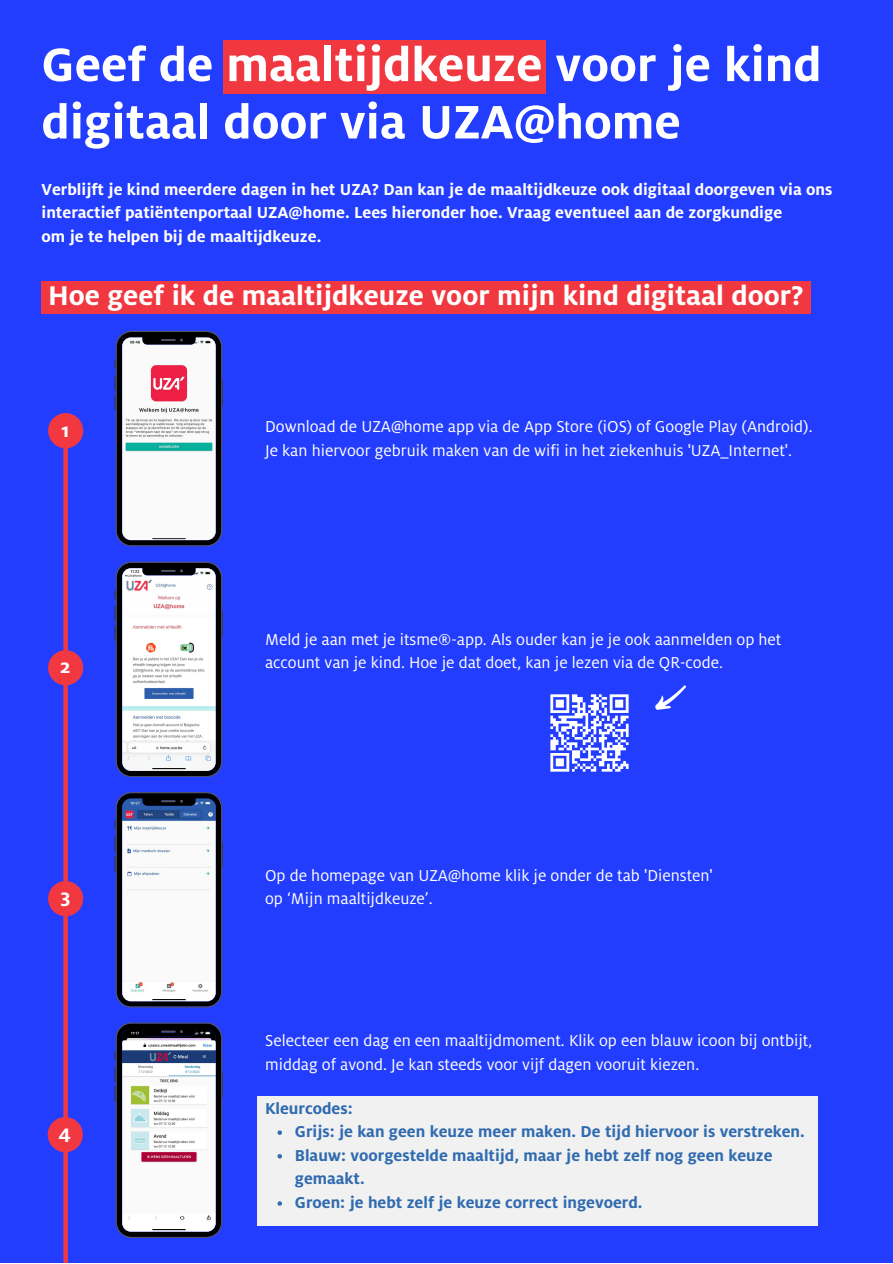
<style>
.page{position:relative;width:893px;height:1264px;background:#fff}
.page>*{position:absolute;margin:0;border:0;box-sizing:border-box;transform-origin:0 0}
.t1{font:700 52.05px/57.3px "Milo OT";color:#fff}
.t2{font:700 30px "Milo OT";color:#fff}
.t3{font:700 21.15px "Milo OT";color:#fff}
.t4{font:700 17.55px/23.5px "Milo OT";color:#fff}
.t5{font:17.4px/23.5px "Milo OT";color:#fff}
.t6{font:700 17.4px/23.5px "Milo OT";color:#306baf}
</style>
<div class="page">
<div style="left:0;top:0;width:892px;height:1262px;background:#233dff"></div>
<div style="left:63px;top:430px;width:5px;height:832px;background:#f13841"></div>
<div style="left:257px;top:1096px;width:560px;height:129px;background:#f1f1f2"></div>
<div style="left:41px;top:281px;width:769px;height:32px;background:#f13841"></div>
<div style="left:223px;top:40px;width:322px;height:53px;background:#f13841"></div>
<svg style="left:114px;top:331px;width:109px;height:215px;background:#bdb9c2"></svg>
<svg style="left:114px;top:561px;width:109px;height:216px;background:#bec0ca"></svg>
<svg style="left:114px;top:792px;width:109px;height:215px;background:#b9bdca"></svg>
<svg style="left:114px;top:1022px;width:109px;height:215px;background:#b2b2bd"></svg>
<div style="left:48px;top:413px;width:35px;height:35px;background:#f13841;border-radius:50%"></div>
<div style="left:48px;top:650px;width:35px;height:35px;background:#f13841;border-radius:50%"></div>
<div style="left:48px;top:881px;width:35px;height:35px;background:#f13841;border-radius:50%"></div>
<div style="left:48px;top:1117px;width:35px;height:35px;background:#f13841;border-radius:50%"></div>
<svg style="left:277px;top:1130px;width:5px;height:4px"></svg>
<svg style="left:277px;top:1153px;width:5px;height:5px"></svg>
<svg style="left:277px;top:1201px;width:5px;height:4px"></svg>
<svg style="left:655px;top:685px;width:31px;height:25px"></svg>
<img style="left:550px;top:694px;width:79px;height:78px">
<p class="t1" style="left:41px;top:35px;width:781px">Geef de maaltijdkeuze voor je kind digitaal door via UZA@home</p>
<p class="t4" style="left:41px;top:177px;width:792px">Verblijft je kind meerdere dagen in het UZA? Dan kan je de maaltijdkeuze ook digitaal doorgeven via ons interactief patiëntenportaal UZA@home. Lees hieronder hoe. Vraag eventueel aan de zorgkundige</p>
<p class="t4" style="left:41px;top:224px;width:281px">om je te helpen bij de maaltijdkeuze.</p>
<p class="t2" style="left:48px;top:278px;width:756px">Hoe geef ik de maaltijdkeuze voor mijn kind digitaal door?</p>
<p class="t3" style="left:61px;top:418px;width:9px">1</p>
<p class="t3" style="left:60px;top:654px;width:12px">2</p>
<p class="t3" style="left:60px;top:883px;width:11px">3</p>
<p class="t3" style="left:59px;top:1119px;width:14px">4</p>
<p class="t5" style="left:265px;top:414px;width:549px">Download de UZA@home app via de App Store (iOS) of Google Play (Android).<br>Je kan hiervoor gebruik maken van de wifi in het ziekenhuis 'UZA_Internet'.</p>
<p class="t5" style="left:265px;top:627px;width:518px">Meld je aan met je itsme®-app. Als ouder kan je je ook aanmelden op het account van je kind. Hoe je dat doet, kan je lezen via de QR-code.</p>
<p class="t5" style="left:265px;top:863px;width:449px">Op de homepage van UZA@home klik je onder de tab 'Diensten'</p>
<p class="t5" style="left:265px;top:886px;width:169px">op ‘Mijn maaltijdkeuze’.</p>
<p class="t5" style="left:265px;top:1028px;width:549px">Selecteer een dag en een maaltijdmoment. Klik op een blauw icoon bij ontbijt, middag of avond. Je kan steeds voor vijf dagen vooruit kiezen.</p>
<p class="t6" style="left:265px;top:1095px;width:89px">Kleurcodes:</p>
<p class="t6" style="left:295px;top:1119px;width:511px">Grijs: je kan geen keuze meer maken. De tijd hiervoor is verstreken.</p>
<p class="t6" style="left:295px;top:1143px;width:479px">Blauw: voorgestelde maaltijd, maar je hebt zelf nog geen keuze gemaakt.</p>
<p class="t6" style="left:295px;top:1190px;width:349px">Groen: je hebt zelf je keuze correct ingevoerd.</p>
</div>
